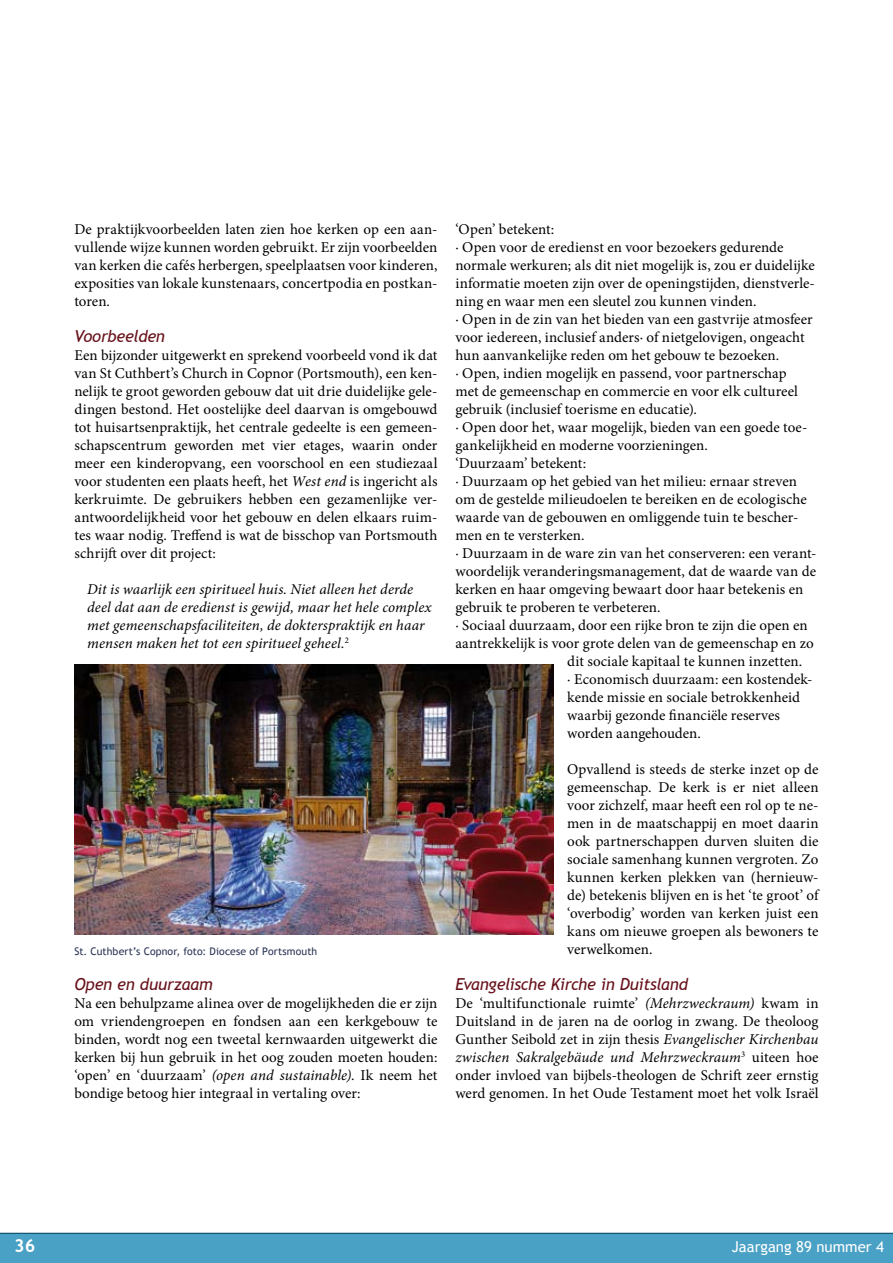
<style>
.page{position:relative;width:893px;height:1263px;background:#fff}
.page>*{position:absolute;margin:0;border:0;box-sizing:border-box;transform-origin:0 0}
.t1{font:700 18px "Trebuchet MS";color:#fff}
.t2{font:italic 16.5px "Trebuchet MS";letter-spacing:-.015em;color:#68121c}
.t3{font:15px/18px "Minion Pro";color:#000;text-align:justify}
.t4{font:italic 15px/18px "Minion Pro";letter-spacing:.01em;color:#000}
.t5{font:15px "Trebuchet MS";color:#fff}
.t6{font:10.5px "Trebuchet MS";letter-spacing:.01em;color:#2b3656}
.s1{font-style:italic}
</style>
<div class="page">
<div style="left:0;top:1233px;width:893px;height:30px;background:#49a1c5"></div>
<img style="left:74px;top:665px;width:479px;height:270px">
<p class="t3" style="left:74px;top:220px;width:365px">De praktijkvoorbeelden laten zien hoe kerken op een aan&shy;vullende wijze kunnen worden gebruikt. Er zijn voorbeelden van kerken die cafés herbergen, speelplaatsen voor kinderen, exposities van lokale kunstenaars, concertpodia en postkan&shy;toren.</p>
<p class="t2" style="left:74px;top:326px;width:92px">Voorbeelden</p>
<p class="t3" style="left:74px;top:346px;width:365px">Een bijzonder uitgewerkt en sprekend voorbeeld vond ik dat van St Cuthbert’s Church in Copnor (Portsmouth), een ken&shy;nelijk te groot geworden gebouw dat uit drie duidelijke gele&shy;dingen bestond. Het oostelijke deel daarvan is omgebouwd tot huisartsenpraktijk, het centrale gedeelte is een gemeen&shy;schapscentrum geworden met vier etages, waarin onder meer een kinderopvang, een voorschool en een studiezaal voor studenten een plaats heeft, het <span class="s1">West end</span> is ingericht als kerkruimte. De gebruikers hebben een gezamenlijke ver&shy;antwoordelijkheid voor het gebouw en delen elkaars ruim&shy;tes waar nodig. Treffend is wat de bisschop van Portsmouth schrijft over dit project:</p>
<p class="t4" style="left:87px;top:580px;width:346px">Dit is waarlijk een spiritueel huis. Niet alleen het derde deel dat aan de eredienst is gewijd, maar het hele complex met gemeenschapsfaciliteiten, de dokterspraktijk en haar mensen maken het tot een spiritueel geheel.<sup>2</sup></p>
<p class="t6" style="left:74px;top:945px;width:244px">St. Cuthbert’s Copnor, foto: Diocese of Portsmouth</p>
<p class="t2" style="left:74px;top:974px;width:140px">Open en duurzaam</p>
<p class="t3" style="left:74px;top:994px;width:365px">Na een behulpzame alinea over de mogelijkheden die er zijn om vriendengroepen en fondsen aan een kerkgebouw te binden, wordt nog een tweetal kernwaarden uitgewerkt die kerken bij hun gebruik in het oog zouden moeten houden: ‘open’ en ‘duurzaam’ <span class="s1">(open and sustainable)</span>. Ik neem het bondige betoog hier integraal in vertaling over:</p>
<p class="t3" style="left:455px;top:220px;width:100px">‘Open’ betekent:</p>
<p class="t3" style="left:455px;top:238px;width:330px">· Open voor de eredienst en voor bezoekers gedurende</p>
<p class="t3" style="left:455px;top:256px;width:361px">normale werkuren; als dit niet mogelijk is, zou er duidelijke</p>
<p class="t3" style="left:455px;top:274px;width:361px">informatie moeten zijn over de openingstijden, dienstverle-</p>
<p class="t3" style="left:455px;top:292px;width:302px">ning en waar men een sleutel zou kunnen vinden.</p>
<p class="t3" style="left:455px;top:310px;width:359px">· Open in de zin van het bieden van een gastvrije atmosfeer</p>
<p class="t3" style="left:455px;top:328px;width:351px">voor iedereen, inclusief anders· of nietgelovigen, ongeacht</p>
<p class="t3" style="left:455px;top:346px;width:325px">hun aanvankelijke reden om het gebouw te bezoeken.</p>
<p class="t3" style="left:455px;top:364px;width:333px">· Open, indien mogelijk en passend, voor partnerschap</p>
<p class="t3" style="left:455px;top:382px;width:344px">met de gemeenschap en commercie en voor elk cultureel</p>
<p class="t3" style="left:455px;top:400px;width:243px">gebruik (inclusief toerisme en educatie).</p>
<p class="t3" style="left:455px;top:418px;width:353px">· Open door het, waar mogelijk, bieden van een goede toe-</p>
<p class="t3" style="left:455px;top:436px;width:254px">gankelijkheid en moderne voorzieningen.</p>
<p class="t3" style="left:455px;top:454px;width:132px">‘Duurzaam’ betekent:</p>
<p class="t3" style="left:455px;top:472px;width:343px">· Duurzaam op het gebied van het milieu: ernaar streven</p>
<p class="t3" style="left:455px;top:490px;width:353px">om de gestelde milieudoelen te bereiken en de ecologische</p>
<p class="t3" style="left:455px;top:508px;width:344px">waarde van de gebouwen en omliggende tuin te bescher-</p>
<p class="t3" style="left:455px;top:526px;width:131px">men en te versterken.</p>
<p class="t3" style="left:455px;top:544px;width:363px">· Duurzaam in de ware zin van het conserveren: een verant-</p>
<p class="t3" style="left:455px;top:562px;width:362px">woordelijk veranderingsmanagement, dat de waarde van de</p>
<p class="t3" style="left:455px;top:580px;width:349px">kerken en haar omgeving bewaart door haar betekenis en</p>
<p class="t3" style="left:455px;top:598px;width:207px">gebruik te proberen te verbeteren.</p>
<p class="t3" style="left:455px;top:616px;width:354px">· Sociaal duurzaam, door een rijke bron te zijn die open en</p>
<p class="t3" style="left:455px;top:634px;width:360px">aantrekkelijk is voor grote delen van de gemeenschap en zo</p>
<p class="t3" style="left:567px;top:652px;width:237px">dit sociale kapitaal te kunnen inzetten.</p>
<p class="t3" style="left:567px;top:670px;width:247px">· Economisch duurzaam: een kostendek-</p>
<p class="t3" style="left:567px;top:688px;width:234px">kende missie en sociale betrokkenheid</p>
<p class="t3" style="left:567px;top:706px;width:214px">waarbij gezonde financiële reserves</p>
<p class="t3" style="left:567px;top:724px;width:135px">worden aangehouden.</p>
<p class="t3" style="left:567px;top:760px;width:253px">Opvallend is steeds de sterke inzet op de gemeenschap. De kerk is er niet alleen voor zichzelf, maar heeft een rol op te ne&shy;men in de maatschappij en moet daarin ook partnerschappen durven sluiten die sociale samenhang kunnen vergroten. Zo kunnen kerken plekken van (hernieuw&shy;de) betekenis blijven en is het ‘te groot’ of ‘overbodig’ worden van kerken juist een kans om nieuwe groepen als bewoners te verwelkomen.</p>
<p class="t2" style="left:455px;top:974px;width:234px">Evangelische Kirche in Duitsland</p>
<p class="t3" style="left:455px;top:994px;width:365px">De ‘multifunctionale ruimte’ <span class="s1">(Mehrzweckraum)</span> kwam in Duitsland in de jaren na de oorlog in zwang. De theoloog Gunther Seibold zet in zijn thesis <span class="s1">Evangelischer Kirchenbau zwischen Sakralgebäude und Mehrzweckraum</span><sup>3</sup> uiteen hoe onder invloed van bijbels-theologen de Schrift zeer ernstig werd genomen. In het Oude Testament moet het volk Israël</p>
<p class="t1" style="left:14px;top:1234px;width:23px">36</p>
<p class="t5" style="left:732px;top:1238px;width:154px">Jaargang 89 nummer 4</p>
</div>
